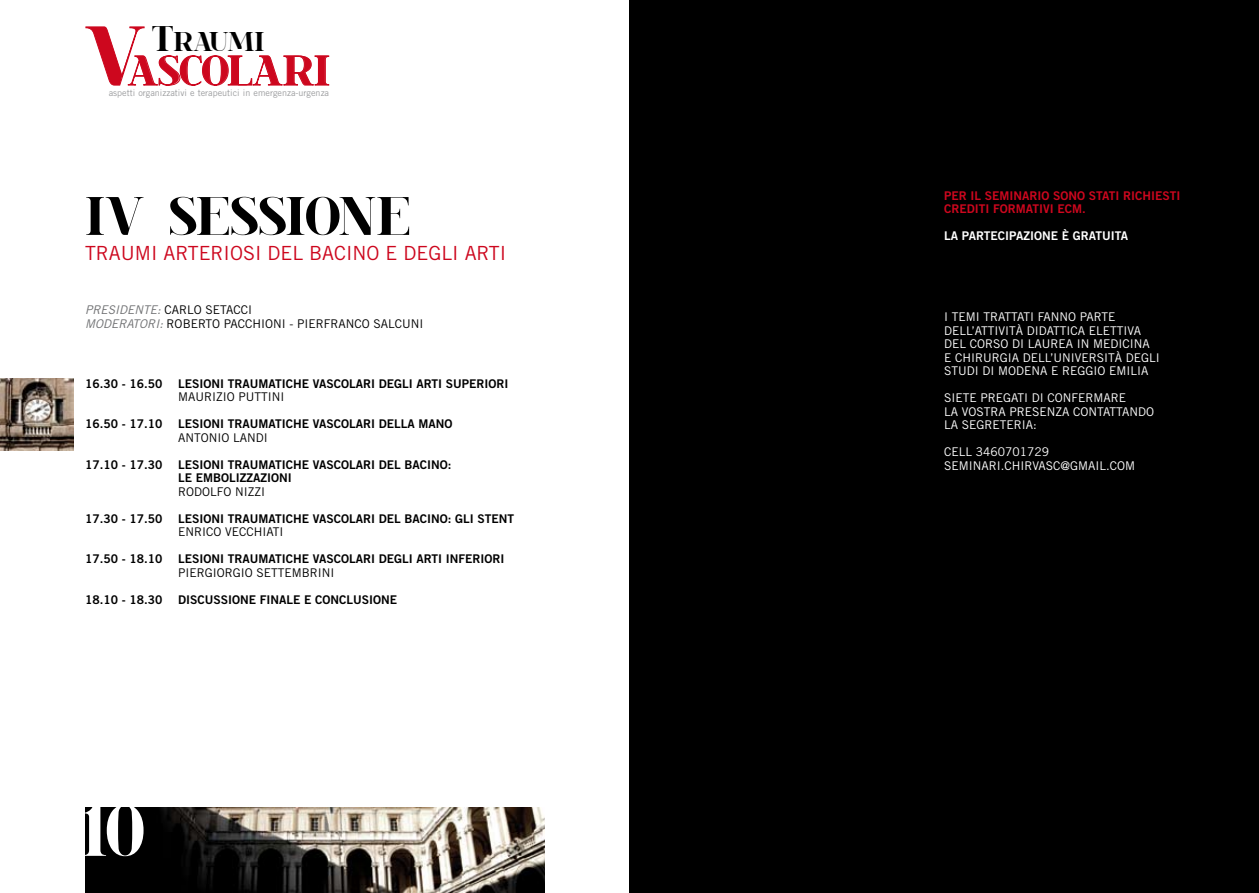
<style>
.page{position:relative;width:1259px;height:893px;background:#fff}
.page>*{position:absolute;margin:0;border:0;box-sizing:border-box;transform-origin:0 0}
.t1{font:700 72.45px "spinwerad";color:#fff}
.t2{font:700 57px "spinwerad";color:#000}
.t3{font:700 43.8px "spinwerad";color:#cd071e}
.t4{font:700 28.35px "spinwerad";letter-spacing:-.015em;color:#000}
.t5{font:19.5px "Trade Gothic";color:#cd071e}
.t6{font:12px "Trade Gothic Bold Two";color:#000}
.t7{font:12px/13.5px "Trade Gothic";color:#fff}
.t8{font:12px "Trade Gothic";color:#000}
.t9{font:12px/13.5px "Trade Gothic Bold Two";color:#cd071e}
.t10{font:italic 12px/13.5px "Trade Gothic";color:#707173}
.t11{font:12px "Trade Gothic Bold Two";color:#fff}
.t12{font:9px "Trade Gothic";color:#9c9d9f}
.s1{font-size:37.05px}
.s2{font-size:87.6px}
.s3{font-style:normal;color:#000}
</style>
<div class="page">
<div style="left:629px;top:0;width:630px;height:893px;background:#000"></div>
<svg style="left:85px;top:26px;width:244px;height:60px"></svg>
<img style="left:85px;top:808px;width:459px;height:85px">
<img style="left:0;top:378px;width:73px;height:72px">
<h3 class="t4" style="left:152px;top:22px;width:114px"><span class="s1">T</span>RAUMI</h3>
<h3 class="t3" style="left:85px;top:40px;width:246px"><span class="s2">V</span>ASCOLARI</h3>
<p class="t12" style="left:109px;top:88px;width:222px">ASPETTI ORGANIZZATIVI E TERAPEUTICI IN EMERGENZA-URGENZA</p>
<h2 class="t2" style="left:85px;top:176px;width:174px">IV SESSIO</h2>
<h2 class="t2" style="left:338px;top:176px;width:74px">NE</h2>
<h3 class="t5" style="left:85px;top:242px;width:423px">TRAU MI ARTERIOS I DEL BACINO E DEGLI ARTI</h3>
<p class="t10" style="left:85px;top:303px;width:128px">PRESIDENTE: <span class="s3">CARL O SETACCI<br></span>MODERATORI: <span class="s3">ROBERT</span></p>
<p class="t8" style="left:212px;top:316px;width:170px">O PACCHIONI - PIERFRANCO SALC</p>
<p class="t8" style="left:402px;top:316px;width:20px">UNI</p>
<p class="t6" style="left:85px;top:376px;width:91px">16.30 - 16.50 LE</p>
<p class="t6" style="left:192px;top:376px;width:14px">SIONI</p>
<p class="t6" style="left:228px;top:376px;width:9px">TRAUMATI</p>
<p class="t6" style="left:286px;top:376px;width:63px">CHE VASCOLARI</p>
<p class="t6" style="left:379px;top:376px;width:8px">DEGLI</p>
<p class="t6" style="left:416px;top:376px;width:8px">ARTI</p>
<p class="t6" style="left:446px;top:376px;width:31px">SUPERIORI</p>
<p class="t8" style="left:178px;top:390px;width:105px">MAURIZIO PUTTI NI</p>
<p class="t6" style="left:85px;top:417px;width:91px">16.50 - 17.10 LE</p>
<p class="t6" style="left:192px;top:417px;width:14px">SIONI</p>
<p class="t6" style="left:228px;top:417px;width:9px">TRAUMATI</p>
<p class="t6" style="left:286px;top:417px;width:63px">CHE VASCOLARI</p>
<p class="t6" style="left:379px;top:417px;width:8px">DELLA</p>
<p class="t6" style="left:418px;top:417px;width:10px">MANO</p>
<p class="t8" style="left:178px;top:430px;width:84px">ANTONI O LANDI</p>
<p class="t6" style="left:85px;top:457px;width:91px">17.10 - 17.30 LE</p>
<p class="t6" style="left:192px;top:457px;width:14px">SIONI</p>
<p class="t6" style="left:228px;top:457px;width:9px">TRAUMATI</p>
<p class="t6" style="left:286px;top:457px;width:63px">CHE VASCOLARI</p>
<p class="t6" style="left:379px;top:457px;width:8px">DEL</p>
<p class="t6" style="left:404px;top:457px;width:48px">BACINO:</p>
<p class="t6" style="left:166px;top:471px;width:10px">LE</p>
<p class="t6" style="left:196px;top:471px;width:8px">EMBOLIZZAZIONI</p>
<p class="t8" style="left:178px;top:484px;width:85px">RODOLFO NI ZZI</p>
<p class="t6" style="left:85px;top:511px;width:91px">17.30 - 17.50 LE</p>
<p class="t6" style="left:192px;top:511px;width:14px">SIONI</p>
<p class="t6" style="left:228px;top:511px;width:9px">TRAUMATI</p>
<p class="t6" style="left:286px;top:511px;width:63px">CHE VASCOLARI</p>
<p class="t6" style="left:379px;top:511px;width:8px">DEL</p>
<p class="t6" style="left:404px;top:511px;width:58px">BACINO: GLI</p>
<p class="t6" style="left:477px;top:511px;width:16px">STENT</p>
<p class="t8" style="left:178px;top:525px;width:55px">ENRICO VECC</p>
<p class="t8" style="left:254px;top:525px;width:15px">HIATI</p>
<p class="t6" style="left:85px;top:552px;width:91px">17.50 - 18.10 LE</p>
<p class="t6" style="left:192px;top:552px;width:14px">SIONI</p>
<p class="t6" style="left:228px;top:552px;width:9px">TRAUMATI</p>
<p class="t6" style="left:286px;top:552px;width:63px">CHE VASCOLARI</p>
<p class="t6" style="left:379px;top:552px;width:8px">DEGLI</p>
<p class="t6" style="left:416px;top:552px;width:8px">ARTI</p>
<p class="t6" style="left:446px;top:552px;width:27px">INFERIORI</p>
<p class="t8" style="left:178px;top:565px;width:14px">PIERGI</p>
<p class="t8" style="left:217px;top:565px;width:48px">ORGIO SETTEMBRI</p>
<p class="t8" style="left:322px;top:565px;width:11px">NI</p>
<p class="t6" style="left:85px;top:592px;width:313px">18.10 - 18.30 DISCUSSIONE FINALE E CONCLUSIONE</p>
<h1 class="t1" style="left:82px;top:780px;width:64px">10</h1>
<p class="t9" style="left:944px;top:188px;width:238px">PER IL SEMINARIO SONO STATI RICHIESTI<br>CREDITI FORMATIVI ECM .</p>
<p class="t11" style="left:944px;top:228px;width:185px">LA PARTECIPAZIONE È GRATUITA</p>
<p class="t7" style="left:944px;top:310px;width:16px">I TEMI</p>
<p class="t7" style="left:983px;top:310px;width:8px">TRATTATI</p>
<p class="t7" style="left:1037px;top:310px;width:50px">FANNO PARTE</p>
<p class="t7" style="left:944px;top:323px;width:8px">DELL</p>
<p class="t7" style="left:971px;top:323px;width:10px">’ATTI</p>
<p class="t7" style="left:998px;top:323px;width:36px">VITÀ DIDATTICA</p>
<p class="t7" style="left:1088px;top:323px;width:7px">ELETTI</p>
<p class="t7" style="left:1127px;top:323px;width:14px">VA</p>
<p class="t7" style="left:944px;top:337px;width:8px">DEL</p>
<p class="t7" style="left:970px;top:337px;width:89px">CORSO DI LAUREA</p>
<p class="t7" style="left:1077px;top:337px;width:33px">IN MEDICI</p>
<p class="t7" style="left:1134px;top:337px;width:16px">NA</p>
<p class="t7" style="left:944px;top:350px;width:56px">E CHIRURGIA</p>
<p class="t7" style="left:1023px;top:350px;width:8px">DELL</p>
<p class="t7" style="left:944px;top:350px;width:189px;text-indent:106px">’UNIVERSITÀ DEGLI<br>STUDI DI MODENA E REGGI</p>
<p class="t7" style="left:1097px;top:364px;width:27px">O EMILIA</p>
<p class="t7" style="left:944px;top:391px;width:15px">SIETE</p>
<p class="t7" style="left:980px;top:391px;width:8px">PREGATI</p>
<p class="t7" style="left:1031px;top:391px;width:56px">DI CONFERMARE</p>
<p class="t7" style="left:944px;top:404px;width:48px">LA VOSTRA</p>
<p class="t7" style="left:1009px;top:404px;width:8px">PRE</p>
<p class="t7" style="left:1032px;top:404px;width:73px">SENZA CONTATTA</p>
<p class="t7" style="left:1129px;top:404px;width:26px">NDO</p>
<p class="t7" style="left:944px;top:418px;width:33px">LA SEGRETERIA</p>
<p class="t7" style="left:1033px;top:418px;width:5px">:</p>
<p class="t7" style="left:944px;top:445px;width:8px">CELL</p>
<p class="t7" style="left:976px;top:445px;width:75px">3460701729</p>
<p class="t7" style="left:944px;top:458px;width:15px">SEMI</p>
<p class="t7" style="left:973px;top:458px;width:106px">NARI .CHIRVASC@GMAIL</p>
<p class="t7" style="left:1106px;top:458px;width:28px">.COM</p>
</div>
